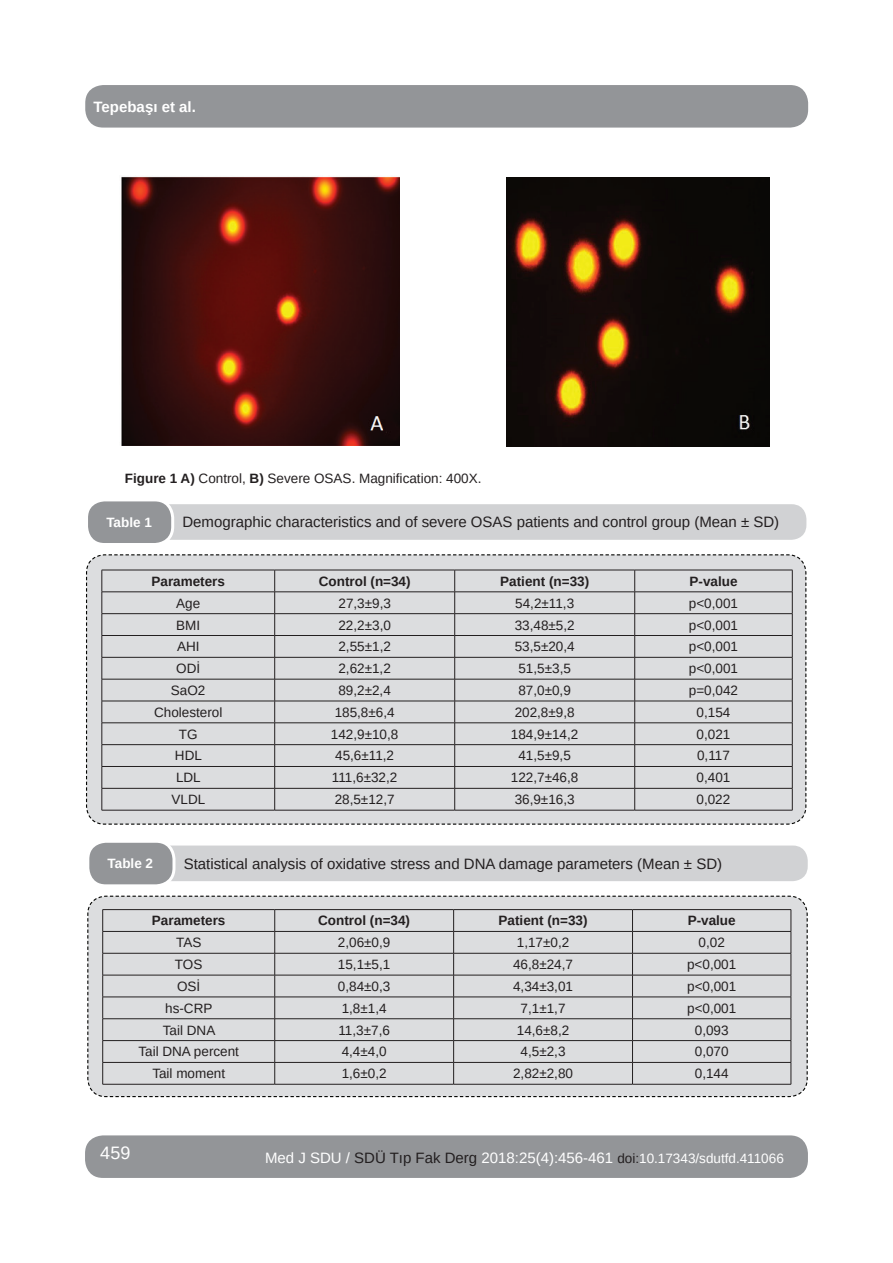
<style>
.page{position:relative;width:893px;height:1263px;background:#fff}
.page>*{position:absolute;margin:0;border:0;box-sizing:border-box;transform-origin:0 0}
.t1{font:18px "Arimo";color:#fff}
.t2{font:15px "Arimo";color:#231f20}
.t3{font:15px "Arimo";color:#fff}
.t4{font:700 15px "Arimo";color:#fff}
.t5{font:13.5px "Arimo";color:#231f20}
.t6{font:700 13.5px "Arimo";color:#231f20}
.t7{font:700 13.5px "Arimo";color:#fff}
.s1{font-weight:700}
.s2{color:#231f20}
.s3{font-size:13.5px;color:#231f20}
.s4{font-size:13.5px}
</style>
<div class="page">
<div style="left:85px;top:1135px;width:723px;height:43px;background:#939598;border-radius:18px"></div>
<div style="left:85px;top:85px;width:723px;height:43px;background:#939598;border-radius:18px"></div>
<img style="left:121px;top:176px;width:279px;height:269px">
<img style="left:506px;top:178px;width:264px;height:268px">
<div style="left:87px;top:504px;width:719px;height:36px;background:#d1d2d4;border-radius:15px"></div>
<div style="left:87px;top:500px;width:86px;height:44px;background:#939598;border-radius:18px"></div>
<div style="left:85px;top:498px;width:89px;height:48px;border:3px solid #fff;border-radius:18px"></div>
<svg style="left:86px;top:554px;width:721px;height:271px;background:#d1d2d4"></svg>
<hr style="left:102px;top:810px;width:173px;height:1px;background:#231f20">
<hr style="left:275px;top:810px;width:180px;height:1px;background:#231f20">
<hr style="left:455px;top:810px;width:180px;height:1px;background:#231f20">
<hr style="left:635px;top:810px;width:157px;height:1px;background:#231f20">
<div style="left:88px;top:845px;width:720px;height:36px;background:#d1d2d4;border-radius:15px"></div>
<div style="left:88px;top:841px;width:86px;height:45px;background:#939598;border-radius:18px"></div>
<div style="left:86px;top:840px;width:89px;height:47px;border:3px solid #fff;border-radius:18px"></div>
<svg style="left:87px;top:895px;width:721px;height:203px;background:#d2d3d5"></svg>
<hr style="left:102px;top:1084px;width:173px;height:1px;background:#231f20">
<hr style="left:275px;top:1084px;width:179px;height:1px;background:#231f20">
<hr style="left:454px;top:1084px;width:178px;height:1px;background:#231f20">
<hr style="left:632px;top:1084px;width:159px;height:1px;background:#231f20">
<p class="t4" style="left:94px;top:96px;width:104px">Tepebaşı et al.</p>
<p class="t5" style="left:125px;top:470px;width:358px"><span class="s1">Figure 1 A)</span> Control, <span class="s1">B)</span> Severe OSAS. Magnification: 400X.</p>
<p class="t7" style="left:106px;top:513px;width:47px">Table 1</p>
<p class="t2" style="left:182px;top:513px;width:598px">Demographic characteristics and of severe OSAS patients and control group (Mean ± SD)</p>
<p class="t6" style="left:151px;top:572px;width:75px">Parameters</p>
<p class="t6" style="left:319px;top:572px;width:93px">Control (n=34)</p>
<p class="t6" style="left:500px;top:572px;width:90px">Patient (n=33)</p>
<p class="t6" style="left:689px;top:572px;width:50px">P-value</p>
<p class="t5" style="left:176px;top:594px;width:26px">Age</p>
<p class="t5" style="left:338px;top:594px;width:54px">27,3±9,3</p>
<p class="t5" style="left:515px;top:594px;width:60px">54,2±11,3</p>
<p class="t5" style="left:689px;top:594px;width:51px">p&lt;0,001</p>
<p class="t5" style="left:176px;top:616px;width:26px">BMI</p>
<p class="t5" style="left:338px;top:616px;width:54px">22,2±3,0</p>
<p class="t5" style="left:515px;top:616px;width:61px">33,48±5,2</p>
<p class="t5" style="left:689px;top:616px;width:51px">p&lt;0,001</p>
<p class="t5" style="left:177px;top:638px;width:24px">AHI</p>
<p class="t5" style="left:338px;top:638px;width:54px">2,55±1,2</p>
<p class="t5" style="left:515px;top:638px;width:61px">53,5±20,4</p>
<p class="t5" style="left:689px;top:638px;width:51px">p&lt;0,001</p>
<p class="t5" style="left:176px;top:660px;width:26px">ODİ</p>
<p class="t5" style="left:338px;top:660px;width:54px">2,62±1,2</p>
<p class="t5" style="left:518px;top:660px;width:54px">51,5±3,5</p>
<p class="t5" style="left:689px;top:660px;width:51px">p&lt;0,001</p>
<p class="t5" style="left:171px;top:682px;width:36px">SaO2</p>
<p class="t5" style="left:338px;top:682px;width:54px">89,2±2,4</p>
<p class="t5" style="left:518px;top:682px;width:54px">87,0±0,9</p>
<p class="t5" style="left:689px;top:682px;width:51px">p=0,042</p>
<p class="t5" style="left:154px;top:704px;width:70px">Cholesterol</p>
<p class="t5" style="left:335px;top:704px;width:61px">185,8±6,4</p>
<p class="t5" style="left:515px;top:704px;width:61px">202,8±9,8</p>
<p class="t5" style="left:697px;top:704px;width:35px">0,154</p>
<p class="t5" style="left:179px;top:725px;width:20px">TG</p>
<p class="t5" style="left:331px;top:725px;width:69px">142,9±10,8</p>
<p class="t5" style="left:511px;top:725px;width:69px">184,9±14,2</p>
<p class="t5" style="left:697px;top:725px;width:35px">0,021</p>
<p class="t5" style="left:175px;top:747px;width:29px">HDL</p>
<p class="t5" style="left:335px;top:747px;width:60px">45,6±11,2</p>
<p class="t5" style="left:518px;top:747px;width:54px">41,5±9,5</p>
<p class="t5" style="left:697px;top:747px;width:34px">0,117</p>
<p class="t5" style="left:176px;top:769px;width:26px">LDL</p>
<p class="t5" style="left:332px;top:769px;width:67px">111,6±32,2</p>
<p class="t5" style="left:511px;top:769px;width:69px">122,7±46,8</p>
<p class="t5" style="left:697px;top:769px;width:35px">0,401</p>
<p class="t5" style="left:172px;top:791px;width:35px">VLDL</p>
<p class="t5" style="left:335px;top:791px;width:61px">28,5±12,7</p>
<p class="t5" style="left:515px;top:791px;width:61px">36,9±16,3</p>
<p class="t5" style="left:696px;top:791px;width:35px">0,022</p>
<p class="t7" style="left:108px;top:854px;width:47px">Table 2</p>
<p class="t2" style="left:184px;top:854px;width:540px">Statistical analysis of oxidative stress and DNA damage parameters (Mean ± SD)</p>
<p class="t6" style="left:152px;top:911px;width:75px">Parameters</p>
<p class="t6" style="left:318px;top:911px;width:93px">Control (n=34)</p>
<p class="t6" style="left:499px;top:911px;width:90px">Patient (n=33)</p>
<p class="t6" style="left:688px;top:911px;width:50px">P-value</p>
<p class="t5" style="left:176px;top:934px;width:27px">TAS</p>
<p class="t5" style="left:338px;top:934px;width:54px">2,06±0,9</p>
<p class="t5" style="left:517px;top:934px;width:54px">1,17±0,2</p>
<p class="t5" style="left:699px;top:934px;width:28px">0,02</p>
<p class="t5" style="left:175px;top:956px;width:29px">TOS</p>
<p class="t5" style="left:338px;top:956px;width:54px">15,1±5,1</p>
<p class="t5" style="left:513px;top:956px;width:61px">46,8±24,7</p>
<p class="t5" style="left:687px;top:956px;width:51px">p&lt;0,001</p>
<p class="t5" style="left:177px;top:978px;width:25px">OSİ</p>
<p class="t5" style="left:338px;top:978px;width:54px">0,84±0,3</p>
<p class="t5" style="left:513px;top:978px;width:61px">4,34±3,01</p>
<p class="t5" style="left:687px;top:978px;width:51px">p&lt;0,001</p>
<p class="t5" style="left:165px;top:999px;width:49px">hs-CRP</p>
<p class="t5" style="left:342px;top:999px;width:46px">1,8±1,4</p>
<p class="t5" style="left:521px;top:999px;width:46px">7,1±1,7</p>
<p class="t5" style="left:687px;top:999px;width:51px">p&lt;0,001</p>
<p class="t5" style="left:163px;top:1021px;width:54px">Tail DNA</p>
<p class="t5" style="left:338px;top:1021px;width:53px">11,3±7,6</p>
<p class="t5" style="left:517px;top:1021px;width:54px">14,6±8,2</p>
<p class="t5" style="left:695px;top:1021px;width:35px">0,093</p>
<p class="t5" style="left:138px;top:1043px;width:102px">Tail DNA percent</p>
<p class="t5" style="left:342px;top:1043px;width:46px">4,4±4,0</p>
<p class="t5" style="left:521px;top:1043px;width:46px">4,5±2,3</p>
<p class="t5" style="left:695px;top:1043px;width:35px">0,070</p>
<p class="t5" style="left:152px;top:1065px;width:74px">Tail moment</p>
<p class="t5" style="left:342px;top:1065px;width:46px">1,6±0,2</p>
<p class="t5" style="left:513px;top:1065px;width:61px">2,82±2,80</p>
<p class="t5" style="left:695px;top:1065px;width:35px">0,144</p>
<h1 class="t1" style="left:100px;top:1141px;width:32px">459</h1>
<p class="t3" style="left:265px;top:1148px;width:520px">Med J SDU / <span class="s2">SDÜ Tıp Fak Derg</span> 2018:25(4):456-461 <span class="s3">doi:</span><span class="s4">10.17343/sdutfd.411066</span></p>
</div>
